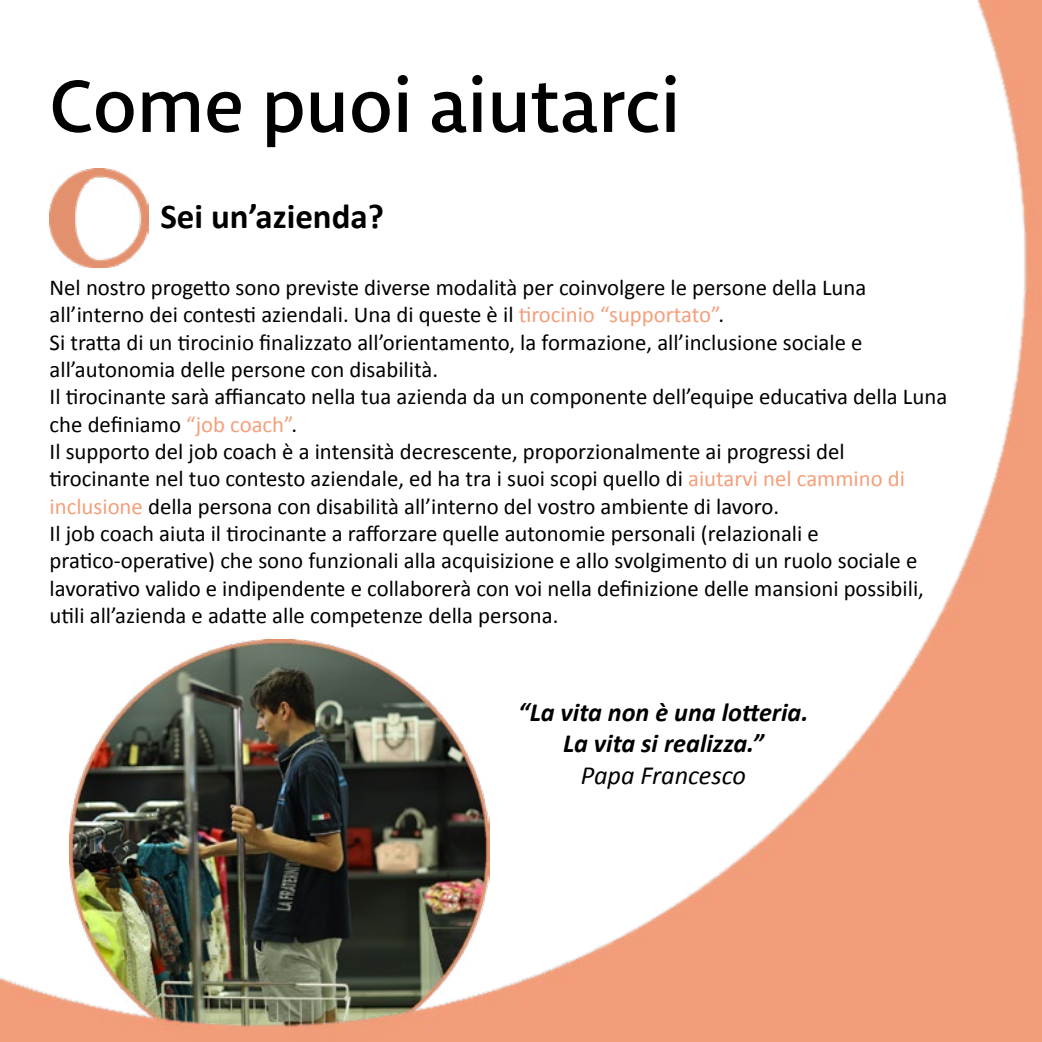
<style>
.page{position:relative;width:1042px;height:1042px;background:#fff}
.page>*{position:absolute;margin:0;border:0;box-sizing:border-box;transform-origin:0 0}
.t1{font:500 78.75px "Libertad";color:#000}
.t2{font:700 35px "Calibri";color:#000}
.t3{font:italic 700 26.25px/31.5px "Calibri";color:#000;text-align:center}
.t4{font:italic 26.25px "Calibri";color:#000}
.t5{font:22.75px/27.3px "Calibri";color:#000}
.s1{color:#f59f7b}
</style>
<div class="page">
<img style="left:0;top:0;width:1041px;height:1042px">
<img style="left:50px;top:169px;width:99px;height:99px">
<hr style="left:1041px;top:0;width:1px;height:1042px;background:#f59f7b">
<h1 class="t1" style="left:50px;top:56px;width:632px">Come puoi aiutarci</h1>
<h2 class="t2" style="left:160px;top:192px;width:225px">Sei un’azienda?</h2>
<p class="t5" style="left:50px;top:273px;width:899px">Nel nostro progetto sono previste diverse modalità per coinvolgere le persone della Luna all’interno dei contesti aziendali. Una di queste è il <span class="s1">tirocinio “supportato”</span>.<br>Si tratta di un tirocinio finalizzato all’orientamento, la formazione, all’inclusione sociale e all’autonomia delle persone con disabilità.<br>Il tirocinante sarà affiancato nella tua azienda da un componente dell’equipe educativa della Luna che definiamo <span class="s1">“job coach”</span>.<br>Il supporto del job coach è a intensità decrescente, proporzionalmente ai progressi del tirocinante nel tuo contesto aziendale, ed ha tra i suoi scopi quello di <span class="s1">aiutarvi nel cammino di inclusione</span> della persona con disabilità all’interno del vostro ambiente di lavoro.<br>Il job coach aiuta il tirocinante a rafforzare quelle autonomie personali (relazionali e pratico-operative) che sono funzionali alla acquisizione e allo svolgimento di un ruolo sociale e lavorativo valido e indipendente e collaborerà con voi nella definizione delle mansioni possibili, utili all’azienda e adatte alle competenze della persona.</p>
<p class="t3" style="left:518px;top:695px;width:292px">“La vita non è una lotteria.<br>La vita si realizza.”</p>
<p class="t4" style="left:581px;top:757px;width:166px">Papa Francesco</p>
</div>
